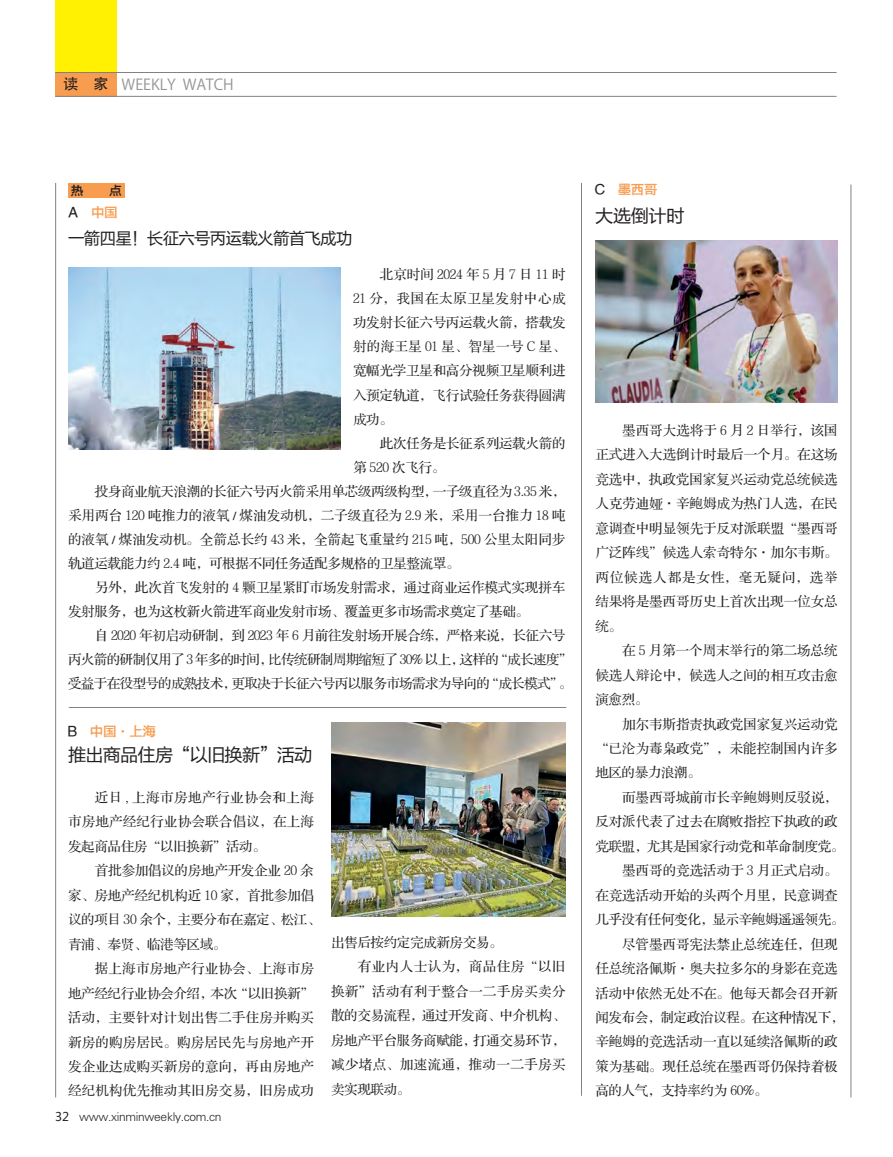
<style>
.page{position:relative;width:893px;height:1157px;background:#fff}
.page>*{position:absolute;margin:0;border:0;box-sizing:border-box;transform-origin:0 0}
.t1{font:18px "FZLTHJW GB1 0";letter-spacing:-.045em;color:#231f20}
.t2{font:16.5px "FZLTHJW GB1 0";letter-spacing:-.045em;color:#231f20}
.t3{font:15px "Koz Go Pro";color:#939598}
.t4{font:13.5px "FZS3 K GBK1 0";color:#231f20}
.t5{font:13.5px "FZS3 K GBK1 0";letter-spacing:-.025em;color:#231f20}
.t6{font:13.5px "FZS3 K GBK1 0";letter-spacing:-.045em;color:#231f20}
.t7{font:13.5px "FZS3 K GBK1 0";letter-spacing:-.02em;color:#231f20}
.t8{font:13.5px "FZS3 K GBK1 0";letter-spacing:.025em;color:#231f20}
.t9{font:13.5px "FZS3 K GBK1 0";letter-spacing:.03em;color:#231f20}
.t10{font:13.5px "FZS3 K GBK1 0";letter-spacing:.07em;color:#231f20}
.t11{font:13.5px "FZS3 K GBK1 0";letter-spacing:.04em;color:#231f20}
.t12{font:13.5px "FZS3 K GBK1 0";letter-spacing:.02em;color:#231f20}
.t13{font:13.5px "FZS3 K GBK1 0";letter-spacing:.23em;color:#231f20}
.t14{font:13.5px "FZS3 K GBK1 0";letter-spacing:.045em;color:#231f20}
.t15{font:13.5px "FZS3 K GBK1 0";letter-spacing:.035em;color:#231f20}
.t16{font:13.5px "FZYDZHJW GB1 0";letter-spacing:-.025em;color:#f89c50}
.t17{font:13.5px "FZYDZHJW GB1 0";color:#231f20}
.t18{font:12.75px "FZYDZHJW GB1 0";color:#231f20}
.t19{font:12px "FZXH1 JW GB1 0";letter-spacing:-.025em;color:#231f20}
.s1{font-family:"FZHTJW GB1 0";color:#231f20}
.s2{color:#f89c50}
.s3{color:#231f20}
.s4{font-family:"Microsoft Ya Hei"}
</style>
<div class="page">
<div style="left:55px;top:0;width:62px;height:97px;background:#fff101"></div>
<div style="left:55px;top:72px;width:62px;height:25px;background:#f89c50"></div>
<hr style="left:55px;top:72px;width:781px;height:1px;background:#808285">
<hr style="left:55px;top:96px;width:781px;height:1px;background:#808285">
<div style="left:68px;top:183px;width:57px;height:15px;background:#f89c50"></div>
<hr style="left:850px;top:185px;width:1px;height:912px;background:#808285">
<hr style="left:581px;top:183px;width:1px;height:912px;background:#808285">
<hr style="left:55px;top:183px;width:1px;height:914px;background:#808285">
<hr style="left:69px;top:707px;width:497px;height:1px;background:#808285">
<img style="left:595px;top:241px;width:243px;height:161px">
<img style="left:68px;top:268px;width:272px;height:182px">
<img style="left:331px;top:722px;width:235px;height:194px">
<p class="t3" style="left:63px;top:75px;width:172px"><span class="s1">读　家</span> WEEKLY WATCH</p>
<p class="t18" style="left:71px;top:183px;width:14px">热</p>
<p class="t18" style="left:109px;top:183px;width:14px">点</p>
<p class="t17" style="left:68px;top:205px;width:51px">A　<span class="s2">中国</span></p>
<p class="t2" style="left:68px;top:229px;width:286px">一箭四星！长征六号丙运载火箭首飞成功</p>
<p class="t13" style="left:380px;top:268px;width:187px">北京时间2024年5月7日11时</p>
<p class="t14" style="left:353px;top:292px;width:214px">21 分，我国在太原卫星发射中心成</p>
<p class="t4" style="left:353px;top:316px;width:214px">功发射长征六号丙运载火箭，搭载发</p>
<p class="t8" style="left:353px;top:340px;width:214px">射的海王星 01 星、智星一号 C 星、</p>
<p class="t4" style="left:353px;top:364px;width:214px">宽幅光学卫星和高分视频卫星顺利进</p>
<p class="t4" style="left:353px;top:388px;width:214px">入预定轨道，飞行试验任务获得圆满</p>
<p class="t4" style="left:353px;top:412px;width:41px">成功。</p>
<p class="t7" style="left:380px;top:436px;width:187px">此次任务是长征系列运载火箭的</p>
<p class="t4" style="left:353px;top:460px;width:94px">第 520 次飞行。</p>
<p class="t5" style="left:95px;top:484px;width:472px">投身商业航天浪潮的长征六号丙火箭采用单芯级两级构型，一子级直径为 3.35 米，</p>
<p class="t4" style="left:68px;top:508px;width:499px">采用两台 120 吨推力的液氧 / 煤油发动机，二子级直径为 2.9 米，采用一台推力 18 吨</p>
<p class="t4" style="left:68px;top:532px;width:499px">的液氧 / 煤油发动机。全箭总长约 43 米，全箭起飞重量约 215 吨，500 公里太阳同步</p>
<p class="t5" style="left:68px;top:556px;width:393px">轨道运载能力约 2.4 吨，可根据不同任务适配多规格的卫星整流罩。</p>
<p class="t4" style="left:95px;top:580px;width:472px">另外，此次首飞发射的 4 颗卫星紧盯市场发射需求，通过商业运作模式实现拼车</p>
<p class="t5" style="left:68px;top:604px;width:463px">发射服务，也为这枚新火箭进军商业发射市场、覆盖更多市场需求奠定了基础。</p>
<p class="t7" style="left:95px;top:628px;width:472px">自 2020 年初启动研制，到 2023 年 6 月前往发射场开展合练，严格来说，长征六号</p>
<p class="t6" style="left:68px;top:652px;width:506px">丙火箭的研制仅用了 3 年多的时间，比传统研制周期缩短了 30% 以上，这样的“成长速度”</p>
<p class="t6" style="left:68px;top:676px;width:506px">受益于在役型号的成熟技术，更取决于长征六号丙以服务市场需求为导向的“成长模式”。</p>
<p class="t16" style="left:68px;top:723px;width:89px"><span class="s3">B　</span>中国·上海</p>
<p class="t1" style="left:68px;top:745px;width:246px">推出商品住房“以旧换新”活动</p>
<p class="t11" style="left:95px;top:790px;width:221px">近日 , 上海市房地产行业协会和上海</p>
<p class="t4" style="left:68px;top:814px;width:247px">市房地产经纪行业协会联合倡议，在上海</p>
<p class="t5" style="left:68px;top:839px;width:199px">发起商品住房“以旧换新”活动。</p>
<p class="t4" style="left:95px;top:863px;width:220px">首批参加倡议的房地产开发企业 20 余</p>
<p class="t4" style="left:68px;top:888px;width:247px">家、房地产经纪机构近 10 家，首批参加倡</p>
<p class="t5" style="left:68px;top:912px;width:254px">议的项目 30 余个，主要分布在嘉定、松江、</p>
<p class="t5" style="left:68px;top:937px;width:160px">青浦、奉贤、临港等区域。</p>
<p class="t12" style="left:95px;top:961px;width:221px">据上海市房地产行业协会、上海市房</p>
<p class="t5" style="left:68px;top:986px;width:247px">地产经纪行业协会介绍，本次“以旧换新”</p>
<p class="t4" style="left:68px;top:1010px;width:247px">活动，主要针对计划出售二手住房并购买</p>
<p class="t4" style="left:68px;top:1034px;width:247px">新房的购房居民。购房居民先与房地产开</p>
<p class="t4" style="left:68px;top:1059px;width:247px">发企业达成购买新房的意向，再由房地产</p>
<p class="t4" style="left:68px;top:1083px;width:247px">经纪机构优先推动其旧房交易，旧房成功</p>
<p class="t19" style="left:55px;top:1109px;width:168px"><span class="s4">32</span> www.xinminweekly.com.cn</p>
<p class="t5" style="left:331px;top:935px;width:173px">出售后按约定完成新房交易。</p>
<p class="t15" style="left:358px;top:959px;width:209px">有业内人士认为，商品住房“以旧</p>
<p class="t8" style="left:331px;top:984px;width:236px">换新”活动有利于整合一二手房买卖分</p>
<p class="t5" style="left:331px;top:1008px;width:236px">散的交易流程，通过开发商、中介机构、</p>
<p class="t5" style="left:331px;top:1033px;width:236px">房地产平台服务商赋能，打通交易环节，</p>
<p class="t9" style="left:331px;top:1057px;width:236px">减少堵点、加速流通，推动一二手房买</p>
<p class="t4" style="left:331px;top:1082px;width:81px">卖实现联动。</p>
<p class="t16" style="left:595px;top:182px;width:64px"><span class="s3">C　</span>墨西哥</p>
<p class="t1" style="left:595px;top:206px;width:91px">大选倒计时</p>
<p class="t4" style="left:622px;top:423px;width:217px">墨西哥大选将于 6 月 2 日举行，该国</p>
<p class="t4" style="left:595px;top:448px;width:244px">正式进入大选倒计时最后一个月。在这场</p>
<p class="t4" style="left:595px;top:472px;width:244px">竞选中，执政党国家复兴运动党总统候选</p>
<p class="t4" style="left:595px;top:497px;width:244px">人克劳迪娅·辛鲍姆成为热门人选，在民</p>
<p class="t4" style="left:595px;top:521px;width:244px">意调查中明显领先于反对派联盟“墨西哥</p>
<p class="t4" style="left:595px;top:545px;width:244px">广泛阵线”候选人索奇特尔·加尔韦斯。</p>
<p class="t10" style="left:595px;top:570px;width:244px">两位候选人都是女性，毫无疑问，选举</p>
<p class="t4" style="left:595px;top:594px;width:244px">结果将是墨西哥历史上首次出现一位女总</p>
<p class="t4" style="left:595px;top:619px;width:28px">统。</p>
<p class="t4" style="left:622px;top:643px;width:217px">在 5 月第一个周末举行的第二场总统</p>
<p class="t4" style="left:595px;top:668px;width:244px">候选人辩论中，候选人之间的相互攻击愈</p>
<p class="t4" style="left:595px;top:692px;width:54px">演愈烈。</p>
<p class="t4" style="left:622px;top:717px;width:217px">加尔韦斯指责执政党国家复兴运动党</p>
<p class="t4" style="left:595px;top:741px;width:244px">“已沦为毒枭政党”，未能控制国内许多</p>
<p class="t5" style="left:595px;top:765px;width:107px">地区的暴力浪潮。</p>
<p class="t4" style="left:622px;top:790px;width:217px">而墨西哥城前市长辛鲍姆则反驳说，</p>
<p class="t4" style="left:595px;top:814px;width:244px">反对派代表了过去在腐败指控下执政的政</p>
<p class="t5" style="left:595px;top:839px;width:251px">党联盟，尤其是国家行动党和革命制度党。</p>
<p class="t4" style="left:622px;top:863px;width:217px">墨西哥的竞选活动于 3 月正式启动。</p>
<p class="t4" style="left:595px;top:888px;width:244px">在竞选活动开始的头两个月里，民意调查</p>
<p class="t5" style="left:595px;top:912px;width:251px">几乎没有任何变化，显示辛鲍姆遥遥领先。</p>
<p class="t4" style="left:622px;top:937px;width:217px">尽管墨西哥宪法禁止总统连任，但现</p>
<p class="t4" style="left:595px;top:961px;width:244px">任总统洛佩斯·奥夫拉多尔的身影在竞选</p>
<p class="t4" style="left:595px;top:986px;width:244px">活动中依然无处不在。他每天都会召开新</p>
<p class="t5" style="left:595px;top:1010px;width:251px">闻发布会，制定政治议程。在这种情况下，</p>
<p class="t4" style="left:595px;top:1034px;width:244px">辛鲍姆的竞选活动一直以延续洛佩斯的政</p>
<p class="t4" style="left:595px;top:1059px;width:244px">策为基础。现任总统在墨西哥仍保持着极</p>
<p class="t5" style="left:595px;top:1083px;width:174px">高的人气，支持率约为 60%。</p>
</div>
